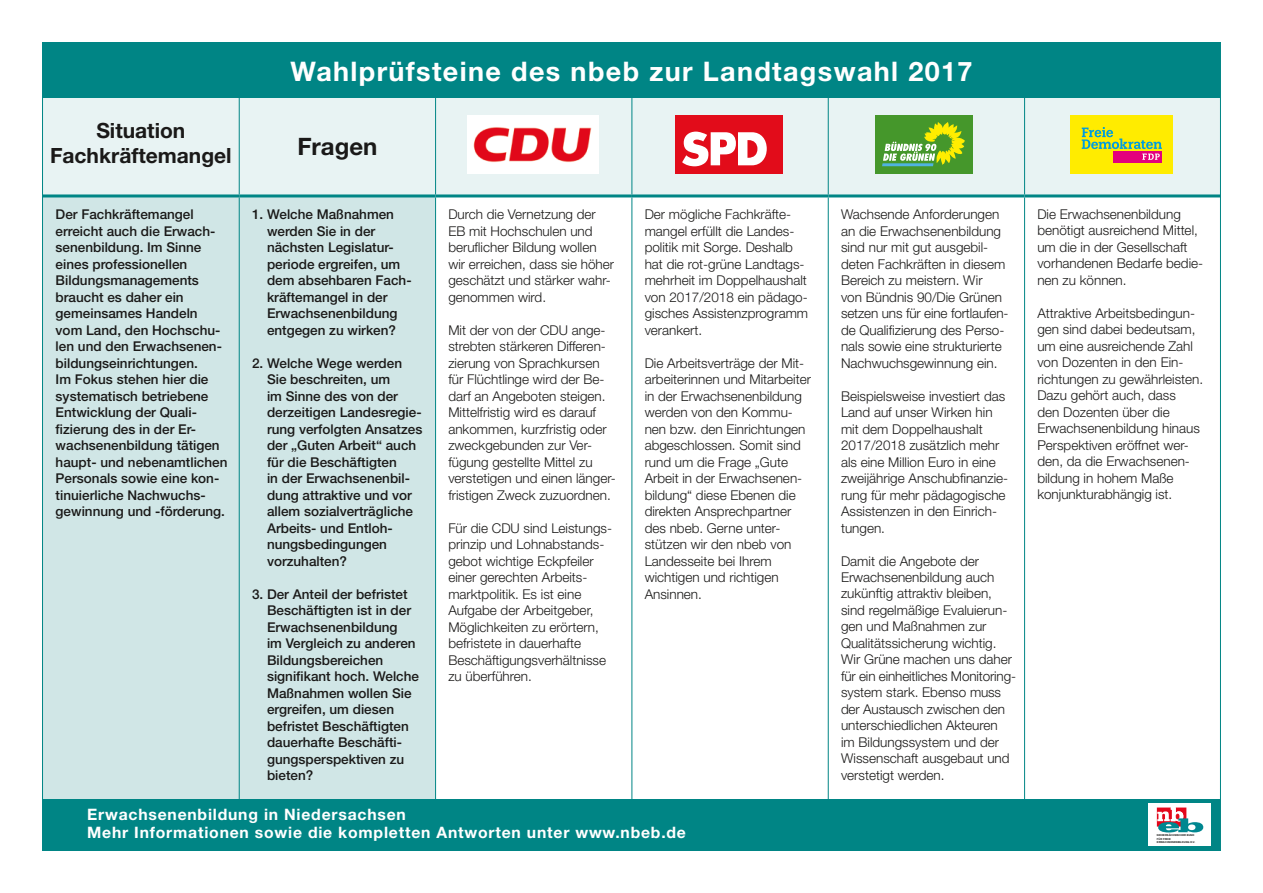
<style>
.page{position:relative;width:1263px;height:893px;background:#fff}
.page>*{position:absolute;margin:0;border:0;box-sizing:border-box;transform-origin:0 0}
.t1{font:700 27px "Helvetica Neue LT";letter-spacing:.05em;color:#fff}
.t2{font:700 24px "Helvetica Neue LT";color:#1a1918}
.t3{font:700 21px/25.2px "Helvetica Neue LT";color:#1a1918;text-align:center}
.t4{font:700 15.75px/18px "Helvetica Neue LT";letter-spacing:.05em;color:#fff}
.t5{font:300 13.5px/16.5px "Helvetica Neue LT";color:#1a1918}
.t6{font:500 13.5px/16.5px "Helvetica Neue LT";color:#1a1918}
.t7{font:700 2.7px/3.2px "Arial";color:#1a1918}
</style>
<div class="page">
<div style="left:44px;top:98px;width:1175px;height:96px;background:#e8f3f3"></div>
<div style="left:44px;top:197px;width:391px;height:602px;background:#d0e6e6"></div>
<svg style="left:436px;top:197px;width:783px;height:602px"></svg>
<hr style="left:239px;top:43px;width:1px;height:151px;background:#008585">
<hr style="left:435px;top:43px;width:1px;height:151px;background:#008585">
<hr style="left:631px;top:43px;width:1px;height:151px;background:#008585">
<hr style="left:828px;top:43px;width:1px;height:151px;background:#008585">
<hr style="left:1024px;top:43px;width:1px;height:151px;background:#008585">
<hr style="left:239px;top:197px;width:1px;height:607px;background:#008585">
<hr style="left:435px;top:197px;width:1px;height:607px;background:#008585">
<hr style="left:631px;top:197px;width:1px;height:607px;background:#008585">
<hr style="left:828px;top:197px;width:1px;height:607px;background:#008585">
<hr style="left:1024px;top:197px;width:1px;height:607px;background:#008585">
<hr style="left:43px;top:194px;width:196px;height:3px;background:#008585">
<hr style="left:239px;top:194px;width:197px;height:3px;background:#008585">
<hr style="left:436px;top:194px;width:196px;height:3px;background:#008585">
<hr style="left:632px;top:194px;width:196px;height:3px;background:#008585">
<hr style="left:828px;top:194px;width:196px;height:3px;background:#008585">
<hr style="left:1024px;top:194px;width:197px;height:3px;background:#008585">
<div style="left:43px;top:43px;width:1177px;height:55px;background:#008585"></div>
<div style="left:43px;top:799px;width:1177px;height:51px;background:#008585"></div>
<div style="left:467px;top:115px;width:131px;height:59px;background:#fff"></div>
<img style="left:473px;top:127px;width:119px;height:36px">
<div style="left:676px;top:115px;width:107px;height:58px;background:#e20c1a"></div>
<svg style="left:682px;top:132px;width:85px;height:34px"></svg>
<div style="left:875px;top:115px;width:97px;height:58px;background:#45972b"></div>
<svg style="left:882px;top:122px;width:83px;height:44px"></svg>
<div style="left:1148px;top:803px;width:63px;height:43px;background:#fff"></div>
<svg style="left:1157px;top:807px;width:46px;height:25px"></svg>
<div style="left:1071px;top:115px;width:102px;height:59px;background:#ffec00"></div>
<div style="left:1113px;top:151px;width:49px;height:11px;background:#e3007c"></div>
<svg style="left:1082px;top:127px;width:80px;height:33px"></svg>
<h3 class="t3" style="left:50px;top:117px;width:183px">Situation<br>Fachkräftemangel</h3>
<h1 class="t1" style="left:290px;top:54px;width:683px">Wahlprüfsteine des nbeb zur Landtagswahl 2017</h1>
<h2 class="t2" style="left:297px;top:132px;width:82px">Fragen</h2>
<p class="t6" style="left:56px;top:206px;width:173px">Der Fachkräftemangel erreicht auch die Erwach&shy;senenbildung. Im Sinne eines professionellen<br>Bildungsmanagements braucht es daher ein gemeinsames Handeln vom Land, den Hochschu&shy;len und den Erwachsenen&shy;bildungseinrichtungen.<br>Im Fokus stehen hier die systematisch betriebene<br>Entwicklung der Quali&shy;fizierung des in der Er&shy;wachsenenbildung tätigen haupt- und nebenamtlichen<br>Personals sowie eine kon&shy;tinuierliche Nachwuchs&shy;gewinnung und -förderung.</p>
<p class="t6" style="left:267px;top:206px;width:146px;text-indent:-15px">1. Welche Maßnahmen werden Sie in der nächsten Legislatur&shy;periode ergreifen, um dem absehbaren Fach&shy;kräftemangel in der<br>Erwachsenenbildung entgegen zu wirken?</p>
<p class="t6" style="left:267px;top:354px;width:157px;text-indent:-15px">2. Welche Wege werden<br>Sie beschreiten, um<br>im Sinne des von der derzeitigen Landesregie&shy;rung verfolgten Ansatzes der „Guten Arbeit“ auch für die Beschäftigten<br>in der Erwachsenenbil&shy;dung attraktive und vor allem sozialverträgliche<br>Arbeits- und Entloh&shy;nungsbedingungen vorzuhalten?</p>
<p class="t6" style="left:267px;top:585px;width:154px;text-indent:-15px">3. Der Anteil der befristet<br>Beschäftigten ist in der<br>Erwachsenenbildung<br>im Vergleich zu anderen<br>Bildungsbereichen signifikant hoch. Welche<br>Maßnahmen wollen Sie ergreifen, um diesen befristet Beschäftigten dauerhafte Beschäfti&shy;gungsperspektiven zu bieten?</p>
<p class="t5" style="left:448px;top:206px;width:167px">Durch die Vernetzung der<br>EB mit Hochschulen und beruflicher Bildung wollen wir erreichen, dass sie höher geschätzt und stärker wahr&shy;genommen wird.</p>
<p class="t5" style="left:448px;top:321px;width:169px">Mit der von der CDU ange&shy;strebten stärkeren Differen&shy;zierung von Sprachkursen für Flüchtlinge wird der Be&shy;darf an Angeboten steigen.<br>Mittelfristig wird es darauf ankommen, kurzfristig oder zweckgebunden zur Ver&shy;fügung gestellte Mittel zu verstetigen und einen länger&shy;fristigen Zweck zuzuordnen.</p>
<p class="t5" style="left:448px;top:519px;width:165px">Für die CDU sind Leistungs&shy;prinzip und Lohnabstands&shy;gebot wichtige Eckpfeiler einer gerechten Arbeits&shy;marktpolitik. Es ist eine<br>Aufgabe der Arbeitgeber,<br>Möglichkeiten zu erörtern, befristete in dauerhafte<br>Beschäftigungsverhältnisse zu überführen.</p>
<p class="t5" style="left:645px;top:206px;width:165px">Der mögliche Fachkräfte&shy;mangel erfüllt die Landes&shy;politik mit Sorge. Deshalb hat die rot-grüne Landtags&shy;mehrheit im Doppelhaushalt von 2017/2018 ein pädago&shy;gisches Assistenzprogramm verankert.</p>
<p class="t5" style="left:645px;top:354px;width:168px">Die Arbeitsverträge der Mit&shy;arbeiterinnen und Mitarbeiter in der Erwachsenenbildung werden von den Kommu&shy;nen bzw. den Einrichtungen abgeschlossen. Somit sind rund um die Frage „Gute<br>Arbeit in der Erwachsenen&shy;bildung“ diese Ebenen die direkten Ansprechpartner des nbeb. Gerne unter&shy;stützen wir den nbeb von<br>Landesseite bei Ihrem wichtigen und richtigen<br>Ansinnen.</p>
<p class="t4" style="left:87px;top:805px;width:600px">Erwachsenenbildung in Niedersachsen<br>Mehr Informationen sowie die kompletten Antworten unter www.nbeb.de</p>
<p class="t5" style="left:841px;top:206px;width:169px">Wachsende Anforderungen an die Erwachsenenbildung sind nur mit gut ausgebil&shy;deten Fachkräften in diesem<br>Bereich zu meistern. Wir<br>von Bündnis 90/Die Grünen setzen uns für eine fortlaufen&shy;de Qualifizierung des Perso&shy;nals sowie eine strukturierte<br>Nachwuchsgewinnung ein.</p>
<p class="t5" style="left:841px;top:387px;width:169px">Beispielsweise investiert das<br>Land auf unser Wirken hin mit dem Doppelhaushalt<br>2017/2018 zusätzlich mehr als eine Million Euro in eine zweijährige Anschubfinanzie&shy;rung für mehr pädagogische<br>Assistenzen in den Einrich&shy;tungen.</p>
<p class="t5" style="left:841px;top:552px;width:177px">Damit die Angebote der<br>Erwachsenenbildung auch zukünftig attraktiv bleiben, sind regelmäßige Evaluierun&shy;gen und Maßnahmen zur<br>Qualitätssicherung wichtig.<br>Wir Grüne machen uns daher für ein einheitliches Monitoring&shy;system stark. Ebenso muss der Austausch zwischen den unterschiedlichen Akteuren<br>im Bildungssystem und der<br>Wissenschaft ausgebaut und verstetigt werden.</p>
<p class="t5" style="left:1037px;top:206px;width:167px">Die Erwachsenenbildung benötigt ausreichend Mittel, um die in der Gesellschaft vorhandenen Bedarfe bedie&shy;nen zu können.</p>
<p class="t5" style="left:1037px;top:305px;width:167px">Attraktive Arbeitsbedingun&shy;gen sind dabei bedeutsam, um eine ausreichende Zahl von Dozenten in den Ein&shy;richtungen zu gewährleisten.<br>Dazu gehört auch, dass<br>den Dozenten über die<br>Erwachsenenbildung hinaus<br>Perspektiven eröffnet wer&shy;den, da die Erwachsenen&shy;bildung in hohem Maße konjunkturabhängig ist.</p>
<p class="t7" style="left:1157px;top:834px;width:40px">NIEDERSÄCHSISCHER BUND<br>FÜR FREIE<br>ERWACHSENENBILDUNG E.V.</p>
</div>
